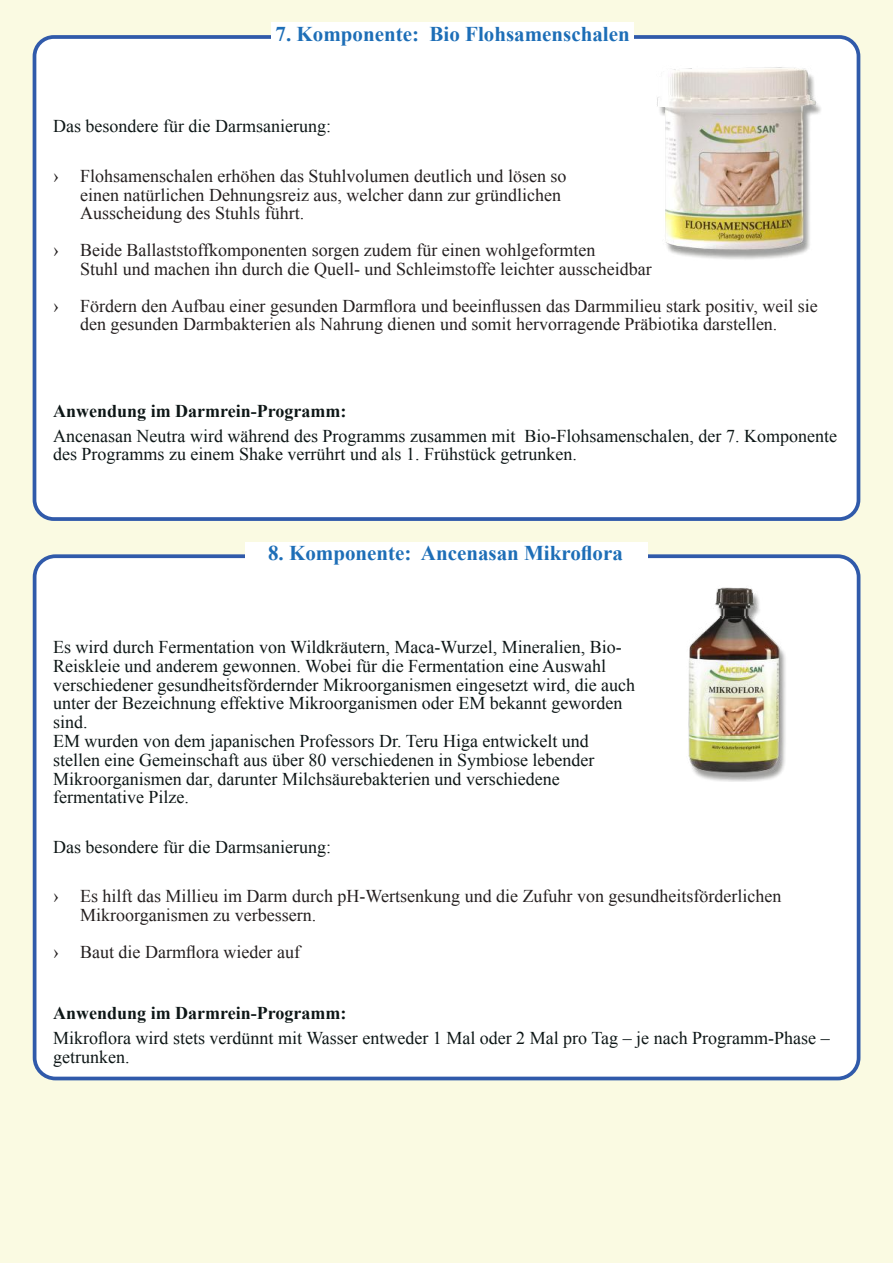
<style>
.page{position:relative;width:893px;height:1263px;background:#fff}
.page>*{position:absolute;margin:0;border:0;box-sizing:border-box;transform-origin:0 0}
.t1{font:700 21px "Times New Roman";color:#1d6eb7}
.t2{font:18px/18.8px "Times New Roman";color:#0d1616}
.t3{font:18px/18.8px "Times New Roman";color:#241f1f}
.t4{font:700 18px "Times New Roman";color:#0d1616}
</style>
<div class="page">
<hr style="left:0;top:0;width:1px;height:1263px;background:#fafae2">
<div style="left:1px;top:0;width:892px;height:1263px;background:#fafae2"></div>
<div style="left:33px;top:35px;width:827px;height:486px;background:#fff;border:4px solid #305aaa;border-radius:19px"></div>
<div style="left:33px;top:554px;width:827px;height:526px;background:#fff;border:4px solid #305aaa;border-radius:21px"></div>
<div style="left:271px;top:23px;width:362px;height:27px;background:#fff"></div>
<div style="left:245px;top:543px;width:403px;height:27px;background:#fff"></div>
<img style="left:657px;top:67px;width:164px;height:192px">
<img style="left:688px;top:587px;width:98px;height:195px">
<p class="t1" style="left:276px;top:26px;width:356px">7. Komponente: Bio Flohsamenschalen</p>
<p class="t2" style="left:53px;top:119px;width:279px">Das besondere für die Darmsanierung:</p>
<p class="t3" style="left:80px;top:168px;width:488px;text-indent:-27px">› Flohsamenschalen erhöhen das Stuhlvolumen deutlich und lösen so einen natürlichen Dehnungsreiz aus, welcher dann zur gründlichen<br>Ausscheidung des Stuhls führt.</p>
<p class="t3" style="left:80px;top:242px;width:573px;text-indent:-27px">› Beide Ballaststoffkomponenten sorgen zudem für einen wohlgeformten<br>Stuhl und machen ihn durch die Quell- und Schleimstoffe leichter ausscheidbar</p>
<p class="t3" style="left:80px;top:298px;width:739px;text-indent:-27px">› Fördern den Aufbau einer gesunden Darmflora und beeinflussen das Darmmilieu stark positiv, weil sie den gesunden Darmbakterien als Nahrung dienen und somit hervorragende Präbiotika darstellen.</p>
<p class="t4" style="left:53px;top:405px;width:295px">Anwendung im Darmrein-Programm:</p>
<p class="t2" style="left:53px;top:428px;width:785px">Ancenasan Neutra wird während des Programms zusammen mit Bio-Flohsamenschalen, der 7. Komponente des Programms zu einem Shake verrührt und als 1. Frühstück getrunken.</p>
<p class="t1" style="left:268px;top:546px;width:356px">8. Komponente: Ancenasan Mikroflora</p>
<p class="t2" style="left:53px;top:639px;width:583px">Es wird durch Fermentation von Wildkräutern, Maca-Wurzel, Mineralien, Bio-Reiskleie und anderem gewonnen. Wobei für die Fermentation eine Auswahl verschiedener gesundheitsfördernder Mikroorganismen eingesetzt wird, die auch unter der Bezeichnung effektive Mikroorganismen oder EM bekannt geworden sind.<br>EM wurden von dem japanischen Professors Dr. Teru Higa entwickelt und stellen eine Gemeinschaft aus über 80 verschiedenen in Symbiose lebender Mikroorganismen dar, darunter Milchsäurebakterien und verschiedene fermentative Pilze.</p>
<p class="t2" style="left:53px;top:839px;width:279px">Das besondere für die Darmsanierung:</p>
<p class="t3" style="left:80px;top:889px;width:703px;text-indent:-27px">› Es hilft das Millieu im Darm durch pH-Wertsenkung und die Zufuhr von gesundheitsförderlichen<br>Mikroorganismen zu verbessern.</p>
<p class="t3" style="left:53px;top:944px;width:248px">› Baut die Darmflora wieder auf</p>
<p class="t4" style="left:53px;top:1007px;width:295px">Anwendung im Darmrein-Programm:</p>
<p class="t2" style="left:53px;top:1030px;width:778px">Mikroflora wird stets verdünnt mit Wasser entweder 1 Mal oder 2 Mal pro Tag – je nach Programm-Phase – getrunken.</p>
</div>
